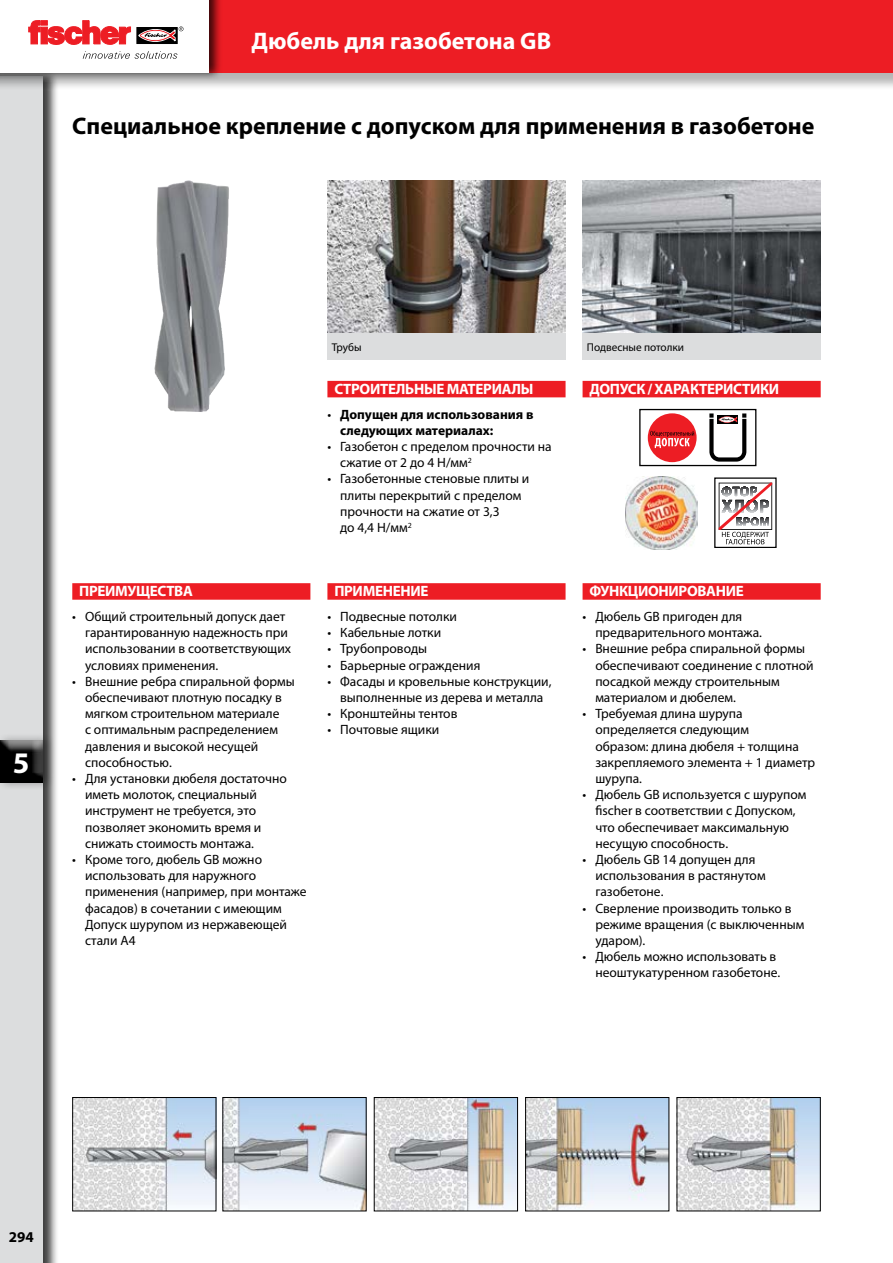
<style>
.page{position:relative;width:893px;height:1263px;background:#fff}
.page>*{position:absolute;margin:0;border:0;box-sizing:border-box;transform-origin:0 0}
.t1{font:700 30px "Myriad Pro";color:#fff}
.t2{font:700 24px "Myriad Pro";color:#000}
.t3{font:700 24px "Myriad Pro";color:#fff}
.t4{font:700 15px "Myriad Pro";letter-spacing:-.02em;color:#fff}
.t5{font:700 15px "Myriad Pro";color:#000}
.t6{font:13.5px/16.2px "Myriad Pro";color:#000}
.t7{font:700 13.5px/16.2px "Myriad Pro";color:#000}
.t8{font:11.25px "Myriad Pro";color:#000}
.s1{font-weight:400}
</style>
<div class="page">
<div style="left:0;top:68px;width:59px;height:1195px;background:#000;opacity:.75"></div>
<div style="left:0;top:77px;width:43px;height:1186px;background:#dcddde"></div>
<div style="left:0;top:0;width:893px;height:91px;background:#000;opacity:.29"></div>
<div style="left:0;top:0;width:893px;height:72px;background:#ed1d24"></div>
<div style="left:0;top:0;width:223px;height:81px;background:#000;opacity:.75"></div>
<div style="left:0;top:0;width:208px;height:72px;background:#fff"></div>
<svg style="left:137px;top:27px;width:41px;height:17px"></svg>
<svg style="left:29px;top:21px;width:102px;height:24px"></svg>
<svg style="left:139px;top:26px;width:44px;height:15px"></svg>
<svg style="left:83px;top:51px;width:94px;height:8px"></svg>
<div style="left:0;top:732px;width:55px;height:59px;background:#000;opacity:.3"></div>
<div style="left:0;top:740px;width:53px;height:45px;background:#fff;opacity:.75"></div>
<div style="left:0;top:740px;width:49px;height:45px;background:#000;opacity:.75"></div>
<img style="left:327px;top:180px;width:238px;height:153px">
<div style="left:327px;top:333px;width:239px;height:27px;background:#dcddde"></div>
<img style="left:583px;top:180px;width:237px;height:153px">
<div style="left:583px;top:333px;width:238px;height:27px;background:#dcddde"></div>
<img style="left:224px;top:1099px;width:141px;height:110px">
<div style="left:222px;top:1097px;width:145px;height:114px;border:1px solid #000"></div>
<img style="left:376px;top:1099px;width:140px;height:110px">
<div style="left:374px;top:1097px;width:144px;height:114px;border:1px solid #000"></div>
<img style="left:527px;top:1099px;width:140px;height:110px">
<div style="left:525px;top:1097px;width:144px;height:114px;border:1px solid #000"></div>
<img style="left:679px;top:1099px;width:140px;height:110px">
<div style="left:677px;top:1097px;width:144px;height:114px;border:1px solid #000"></div>
<img style="left:154px;top:180px;width:75px;height:232px">
<img style="left:74px;top:1099px;width:140px;height:110px">
<div style="left:72px;top:1097px;width:144px;height:114px;border:1px solid #000"></div>
<div style="left:72px;top:583px;width:238px;height:17px;background:#ed1d24"></div>
<div style="left:327px;top:583px;width:239px;height:17px;background:#ed1d24"></div>
<div style="left:583px;top:583px;width:238px;height:17px;background:#ed1d24"></div>
<div style="left:327px;top:381px;width:239px;height:16px;background:#ed1d24"></div>
<div style="left:583px;top:381px;width:238px;height:16px;background:#ed1d24"></div>
<img style="left:625px;top:477px;width:73px;height:72px">
<svg style="left:718px;top:482px;width:55px;height:63px"></svg>
<svg style="left:719px;top:483px;width:53px;height:61px"></svg>
<div style="left:639px;top:409px;width:117px;height:57px;border:1px solid #000"></div>
<div style="left:648px;top:413px;width:49px;height:49px;background:#ed1d24;border-radius:50%"></div>
<svg style="left:650px;top:431px;width:44px;height:17px"></svg>
<svg style="left:709px;top:413px;width:37px;height:49px"></svg>
<h2 class="t3" style="left:251px;top:25px;width:301px">Дюбель для газобетона GB</h2>
<h2 class="t2" style="left:72px;top:111px;width:744px">Специальное крепление с допуском для применения в газобетоне</h2>
<h1 class="t1" style="left:13px;top:743px;width:18px">5</h1>
<p class="t4" style="left:79px;top:581px;width:115px">ПРЕИМУЩЕСТВА</p>
<p class="t6" style="left:85px;top:608px;width:208px;text-indent:-13px">• Общий строительный допуск дает гарантированную надежность при использовании в соответствующих условиях применения.</p>
<p class="t6" style="left:85px;top:673px;width:211px;text-indent:-13px">• Внешние ребра спиральной формы обеспечивают плотную посадку в мягком строительном материале<br>с оптимальным распределением давления и высокой несущей способностью.</p>
<p class="t6" style="left:85px;top:770px;width:203px;text-indent:-13px">• Для установки дюбеля достаточно иметь молоток, специальный инструмент не требуется, это позволяет экономить время и снижать стоимость монтажа.</p>
<p class="t6" style="left:85px;top:851px;width:223px;text-indent:-13px">• Кроме того, дюбель GB можно использовать для наружного применения (например, при монтаже фасадов) в сочетании с имеющим<br>Допуск шурупом из нержавеющей стали A4</p>
<p class="t8" style="left:332px;top:340px;width:31px">Трубы</p>
<p class="t8" style="left:587px;top:340px;width:99px">Подвесные потолки</p>
<p class="t4" style="left:334px;top:379px;width:201px">СТРОИТЕЛЬНЫЕ МАТЕРИАЛЫ</p>
<p class="t7" style="left:340px;top:406px;width:195px;text-indent:-13px"><span class="s1">•</span> Допущен для использования в следующих материалах:</p>
<p class="t6" style="left:340px;top:438px;width:213px;text-indent:-13px">• Газобетон с пределом прочности на сжатие от 2 до 4 Н/мм<sup>2</sup></p>
<p class="t6" style="left:340px;top:471px;width:191px;text-indent:-13px">• Газобетонные стеновые плиты и плиты перекрытий с пределом прочности на сжатие от 3,3<br>до 4,4 Н/мм<sup>2</sup></p>
<p class="t4" style="left:334px;top:581px;width:96px">ПРИМЕНЕНИЕ</p>
<p class="t6" style="left:327px;top:608px;width:131px">• Подвесные потолки</p>
<p class="t6" style="left:327px;top:624px;width:115px">• Кабельные лотки</p>
<p class="t6" style="left:327px;top:640px;width:101px">• Трубопроводы</p>
<p class="t6" style="left:327px;top:657px;width:154px">• Барьерные ограждения</p>
<p class="t6" style="left:327px;top:673px;width:226px;text-align:center">• Фасады и кровельные конструкции, выполненные из дерева и металла</p>
<p class="t6" style="left:327px;top:705px;width:132px">• Кронштейны тентов</p>
<p class="t6" style="left:327px;top:721px;width:113px">• Почтовые ящики</p>
<p class="t4" style="left:589px;top:379px;width:191px">ДОПУСК / ХАРАКТЕРИСТИКИ</p>
<p class="t4" style="left:589px;top:581px;width:156px">ФУНКЦИОНИРОВАНИЕ</p>
<p class="t6" style="left:595px;top:608px;width:168px;text-indent:-13px">• Дюбель GB пригоден для предварительного монтажа.</p>
<p class="t6" style="left:595px;top:640px;width:220px;text-indent:-13px">• Внешние ребра спиральной формы обеспечивают соединение с плотной посадкой между строительным материалом и дюбелем.</p>
<p class="t6" style="left:595px;top:705px;width:221px;text-indent:-13px">• Требуемая длина шурупа определяется следующим<br>образом: длина дюбеля + толщина закрепляемого элемента + 1 диаметр шурупа.</p>
<p class="t6" style="left:595px;top:786px;width:213px;text-indent:-13px">• Дюбель GB используется с шурупом fischer в соответствии с Допуском, что обеспечивает максимальную несущую способность.</p>
<p class="t6" style="left:595px;top:851px;width:172px;text-indent:-13px">• Дюбель GB 14 допущен для использования в растянутом газобетоне.</p>
<p class="t6" style="left:595px;top:900px;width:210px;text-indent:-13px">• Сверление производить только в режиме вращения (с выключенным ударом).</p>
<p class="t6" style="left:583px;top:948px;width:199px;text-align:right">• Дюбель можно использовать в неоштукатуренном газобетоне.</p>
<p class="t5" style="left:9px;top:1227px;width:26px">294</p>
</div>
